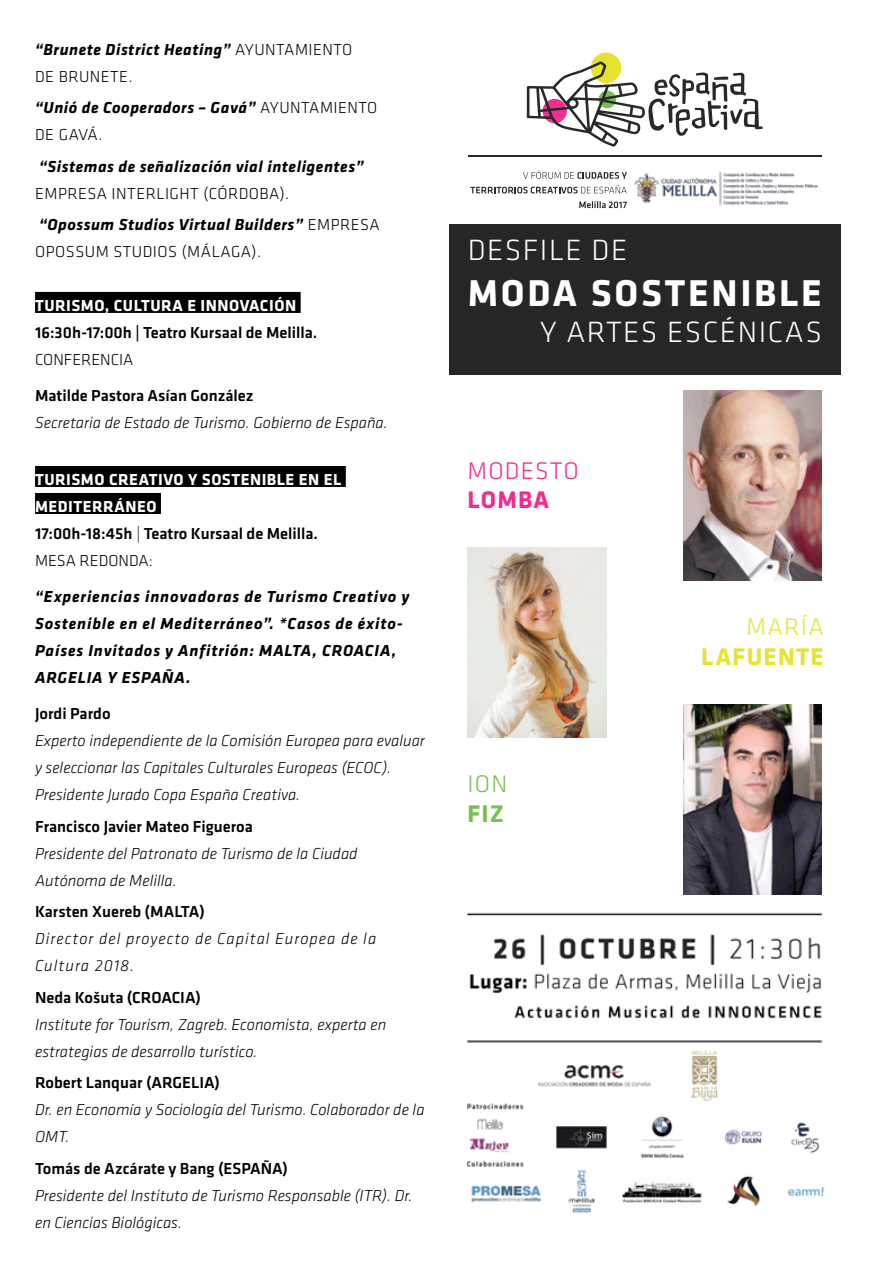
<style>
.page{position:relative;width:893px;height:1263px;background:#fff}
.page>*{position:absolute;margin:0;border:0;box-sizing:border-box;transform-origin:0 0}
.t1{font:700 38.7px "Klavika";letter-spacing:.07em;color:#fff}
.t2{font:300 30.45px "Klavika";letter-spacing:.05em;color:#fff}
.t3{font:700 24.9px "Klavika";letter-spacing:.05em;color:#e6e330}
.t4{font:300 24.9px "Klavika";letter-spacing:.045em;color:#f22b8e}
.t5{font:700 24.9px "Klavika";letter-spacing:.05em;color:#f22b8e}
.t6{font:300 24.9px "Klavika";letter-spacing:.05em;color:#e6e330}
.t7{font:300 24.9px "Klavika";color:#76bf51}
.t8{font:700 24.9px "Klavika";color:#76bf51}
.t9{font:italic 300 16.5px/27px "Klavika";color:#000}
.t10{font:500 16.5px "Klavika";color:#000}
.t11{font:italic 700 16.5px/27px "Klavika";letter-spacing:.05em;color:#000}
.t12{font:italic 700 16.5px/27px "Klavika";letter-spacing:.03em;color:#000}
.t13{font:700 16.5px/27px "Klavika";letter-spacing:.03em;color:#fff}
.t14{font:300 16.5px/31.5px "Klavika";letter-spacing:.03em;color:#000}
.t15{font:italic 300 16.5px/27px "Klavika";letter-spacing:.06em;color:#000}
.t16{font:300 16.5px "Klavika";color:#000}
.s1{font-weight:300;font-style:normal}
.s2{font-weight:700;font-style:italic}
.s3{font-weight:500;color:#000}
.s4{font-weight:300;font-style:italic;color:#000}
.s5{font-weight:300;color:#000}
</style>
<div class="page">
<div style="left:35px;top:292px;width:266px;height:21px;background:#000"></div>
<div style="left:35px;top:466px;width:311px;height:21px;background:#000"></div>
<div style="left:35px;top:493px;width:126px;height:21px;background:#000"></div>
<img style="left:683px;top:704px;width:139px;height:190px">
<img style="left:468px;top:547px;width:138px;height:190px">
<div style="left:449px;top:224px;width:392px;height:150px;background:#262624"></div>
<svg style="left:523px;top:170px;width:104px;height:9px"></svg>
<svg style="left:470px;top:185px;width:157px;height:8px"></svg>
<svg style="left:579px;top:201px;width:48px;height:7px"></svg>
<div style="left:591px;top:53px;width:30px;height:30px;background:#e6e330;border-radius:50%"></div>
<svg style="left:527px;top:61px;width:236px;height:86px"></svg>
<hr style="left:468px;top:155px;width:354px;height:2px;background:#282826">
<img style="left:634px;top:171px;width:184px;height:35px">
<img style="left:683px;top:391px;width:139px;height:190px">
<img style="left:467px;top:912px;width:358px;height:301px">
<p class="t12" style="left:35px;top:36px;width:319px">“Brunete District Heating” <span class="s1">AYUNTAMIENTO<br>DE BRUNETE.</span></p>
<p class="t12" style="left:35px;top:95px;width:344px">“Unió de Cooperadors – Gavá” <span class="s1">AYUNTAMIENTO<br>DE GAVÁ.</span></p>
<p class="t12" style="left:39px;top:153px;width:326px">“Sistemas de señalización vial inteligentes”</p>
<p class="t14" style="left:35px;top:178px;width:346px">EMPRESA INTERLIGHT (CÓRDOBA).<br><span class="s2">“Opossum Studios Virtual Builders”</span> EMPRESA</p>
<p class="t14" style="left:35px;top:236px;width:227px">OPOSSUM STUDIOS (MÁLAGA).</p>
<p class="t13" style="left:35px;top:293px;width:263px">TURISMO, CULTURA E INNOVACIÓN</p>
<p class="t10" style="left:35px;top:324px;width:284px">16:30h-17:00h | Teatro Kursaal de Melilla.</p>
<p class="t16" style="left:35px;top:351px;width:100px">CONFERENCIA</p>
<p class="t10" style="left:35px;top:387px;width:220px">Matilde Pastora Asían González</p>
<p class="t9" style="left:35px;top:410px;width:354px">Secretaria de Estado de Turismo. Gobierno de España.</p>
<p class="t13" style="left:35px;top:467px;width:308px">TURISMO CREATIVO Y SOSTENIBLE EN EL<br>MEDITERRÁNEO<br><span class="s3">17:00h-18:45h</span> <span class="s4">|</span> <span class="s3">Teatro Kursaal de Melilla.<br></span><span class="s5">MESA REDONDA:</span></p>
<p class="t11" style="left:35px;top:584px;width:376px">“Experiencias innovadoras de Turismo Creativo y Sostenible en el Mediterráneo”. *Casos de éxito-Países Invitados y Anfitrión: MALTA, CROACIA, ARGELIA Y ESPAÑA.</p>
<p class="t10" style="left:35px;top:705px;width:77px">Jordi Pardo</p>
<p class="t9" style="left:35px;top:728px;width:391px">Experto independiente de la Comisión Europea para evaluar y seleccionar las Capitales Culturales Europeas (ECOC).<br>Presidente Jurado Copa España Creativa.</p>
<p class="t10" style="left:35px;top:817px;width:219px">Francisco Javier Mateo Figueroa</p>
<p class="t9" style="left:35px;top:840px;width:324px">Presidente del Patronato de Turismo de la Ciudad<br>Autónoma de Melilla.</p>
<p class="t10" style="left:35px;top:903px;width:171px">Karsten Xuereb (MALTA)</p>
<p class="t15" style="left:35px;top:926px;width:343px">Director del proyecto de Capital Europea de la<br>Cultura 2018.</p>
<p class="t10" style="left:35px;top:988px;width:167px">Neda Košuta (CROACIA)</p>
<p class="t9" style="left:35px;top:1011px;width:353px">Institute for Tourism, Zagreb. Economista, experta en estrategias de desarrollo turístico.</p>
<p class="t10" style="left:35px;top:1074px;width:187px">Robert Lanquar (ARGELIA)</p>
<p class="t9" style="left:35px;top:1097px;width:391px">Dr. en Economía y Sociología del Turismo. Colaborador de la<br>OMT.</p>
<p class="t10" style="left:35px;top:1159px;width:255px">Tomás de Azcárate y Bang (ESPAÑA)</p>
<p class="t9" style="left:35px;top:1182px;width:379px">Presidente del Instituto de Turismo Responsable (ITR). Dr. en Ciencias Biológicas.</p>
<h2 class="t2" style="left:468px;top:233px;width:161px">DESFILE DE</h2>
<h1 class="t1" style="left:468px;top:272px;width:356px">MODA SOSTENIBLE</h1>
<h2 class="t2" style="left:540px;top:316px;width:283px">Y ARTES ESCÉNICAS</h2>
<h3 class="t4" style="left:467px;top:457px;width:113px">MODESTO</h3>
<h3 class="t5" style="left:467px;top:487px;width:83px">LOMBA</h3>
<h3 class="t7" style="left:467px;top:770px;width:41px">ION</h3>
<h3 class="t8" style="left:467px;top:800px;width:38px">FIZ</h3>
<h3 class="t6" style="left:746px;top:613px;width:79px">MARÍA</h3>
<h3 class="t3" style="left:701px;top:643px;width:124px">LAFUENTE</h3>
</div>
